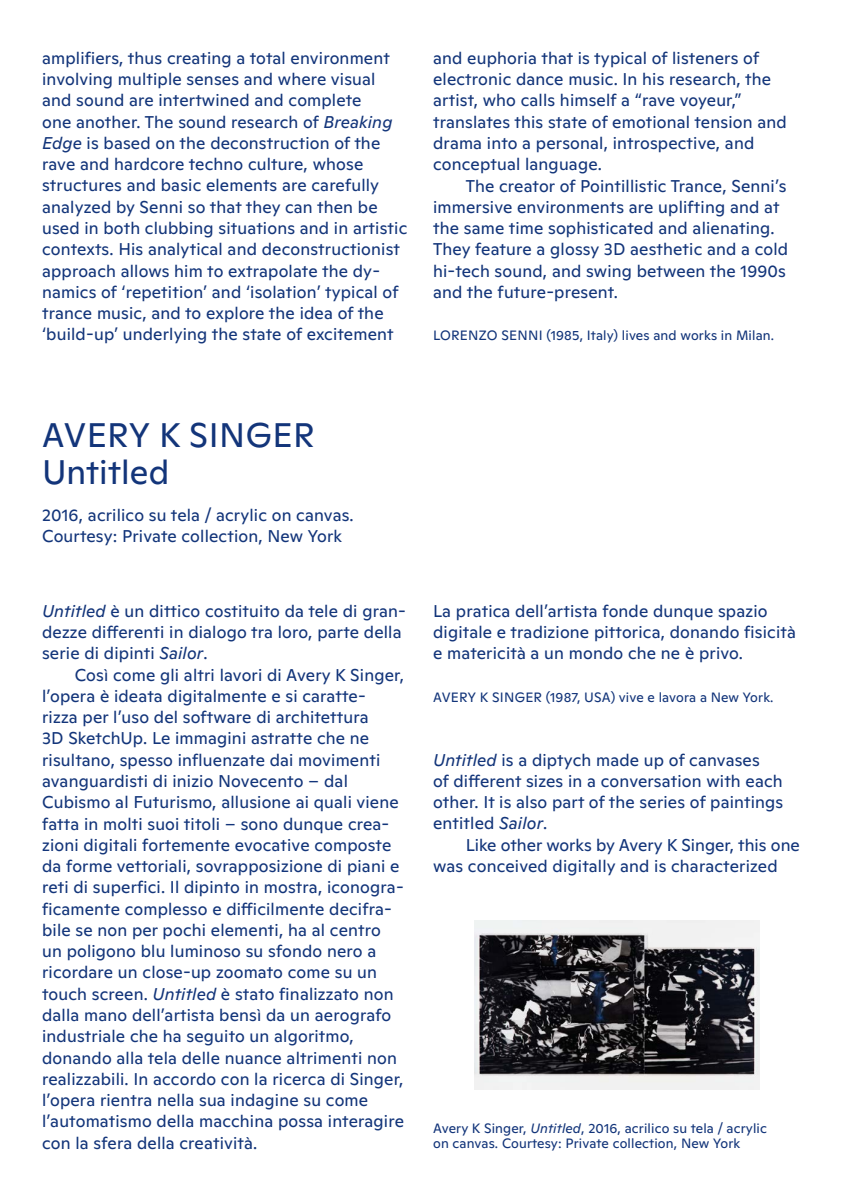
<style>
.page{position:relative;width:842px;height:1191px;background:#fff}
.page>*{position:absolute;margin:0;border:0;box-sizing:border-box;transform-origin:0 0}
.t1{font:34px/37.2px "Ginto Normal";letter-spacing:.005em;color:#13357a}
.t2{font:17px/21.2px "Ginto Normal";letter-spacing:.01em;color:#13357a}
.t3{font:13.6px/16px "Ginto Normal";letter-spacing:.01em;color:#13357a}
.s1{font-style:italic}
</style>
<div class="page">
<img style="left:474px;top:920px;width:285px;height:170px">
<p class="t2" style="left:42px;top:46px;width:367px">amplifiers, thus creating a total environment involving multiple senses and where visual and sound are intertwined and complete<br>one another. The sound research of <span class="s1">Breaking Edge</span> is based on the deconstruction of the rave and hardcore techno culture, whose structures and basic elements are carefully analyzed by Senni so that they can then be used in both clubbing situations and in artistic contexts. His analytical and deconstructionist approach allows him to extrapolate the dy&shy;namics of ‘repetition’ and ‘isolation’ typical of trance music, and to explore the idea of the ‘build-up’ underlying the state of excitement</p>
<p class="t2" style="left:433px;top:46px;width:355px">and euphoria that is typical of listeners of electronic dance music. In his research, the artist, who calls himself a “rave voyeur,” translates this state of emotional tension and drama into a personal, introspective, and conceptual language.</p>
<p class="t2" style="left:433px;top:174px;width:357px;text-indent:33px">The creator of Pointillistic Trance, Senni’s immersive environments are uplifting and at the same time sophisticated and alienating.<br>They feature a glossy 3D aesthetic and a cold hi-tech sound, and swing between the 1990s and the future-present.</p>
<p class="t3" style="left:433px;top:326px;width:342px">LORENZO SENNI (1985, Italy) lives and works in Milan.</p>
<h1 class="t1" style="left:42px;top:414px;width:274px">AVERY K SINGER<br>Untitled</h1>
<p class="t2" style="left:42px;top:503px;width:313px">2016, acrilico su tela / acrylic on canvas.<br>Courtesy: Private collection, New York</p>
<p class="t2" style="left:42px;top:599px;width:365px"><span class="s1">Untitled</span> è un dittico costituito da tele di gran&shy;dezze differenti in dialogo tra loro, parte della serie di dipinti <span class="s1">Sailor</span>.</p>
<p class="t2" style="left:42px;top:663px;width:363px;text-indent:33px">Così come gli altri lavori di Avery K Singer, l’opera è ideata digitalmente e si caratte&shy;rizza per l’uso del software di architettura<br>3D SketchUp. Le immagini astratte che ne risultano, spesso influenzate dai movimenti avanguardisti di inizio Novecento – dal Cubismo al Futurismo, allusione ai quali viene fatta in molti suoi titoli – sono dunque crea&shy;zioni digitali fortemente evocative composte da forme vettoriali, sovrapposizione di piani e reti di superfici. Il dipinto in mostra, iconogra&shy;ficamente complesso e difficilmente decifra&shy;bile se non per pochi elementi, ha al centro un poligono blu luminoso su sfondo nero a ricordare un close-up zoomato come su un touch screen. <span class="s1">Untitled</span> è stato finalizzato non dalla mano dell’artista bensì da un aerografo industriale che ha seguito un algoritmo, donando alla tela delle nuance altrimenti non realizzabili. In accordo con la ricerca di Singer, l’opera rientra nella sua indagine su come l’automatismo della macchina possa interagire con la sfera della creatività.</p>
<p class="t2" style="left:433px;top:599px;width:364px">La pratica dell’artista fonde dunque spazio digitale e tradizione pittorica, donando fisicità e matericità a un mondo che ne è privo.</p>
<p class="t3" style="left:433px;top:688px;width:342px">AVERY K SINGER (1987, USA) vive e lavora a New York.</p>
<p class="t2" style="left:433px;top:748px;width:352px"><span class="s1">Untitled</span> is a diptych made up of canvases<br>of different sizes in a conversation with each other. It is also part of the series of paintings entitled <span class="s1">Sailor</span>.</p>
<p class="t2" style="left:433px;top:833px;width:368px;text-indent:33px">Like other works by Avery K Singer, this one was conceived digitally and is characterized</p>
<p class="t3" style="left:433px;top:1118px;width:335px">Avery K Singer, <span class="s1">Untitled</span>, 2016, acrilico su tela / acrylic on canvas. Courtesy: Private collection, New York</p>
</div>
